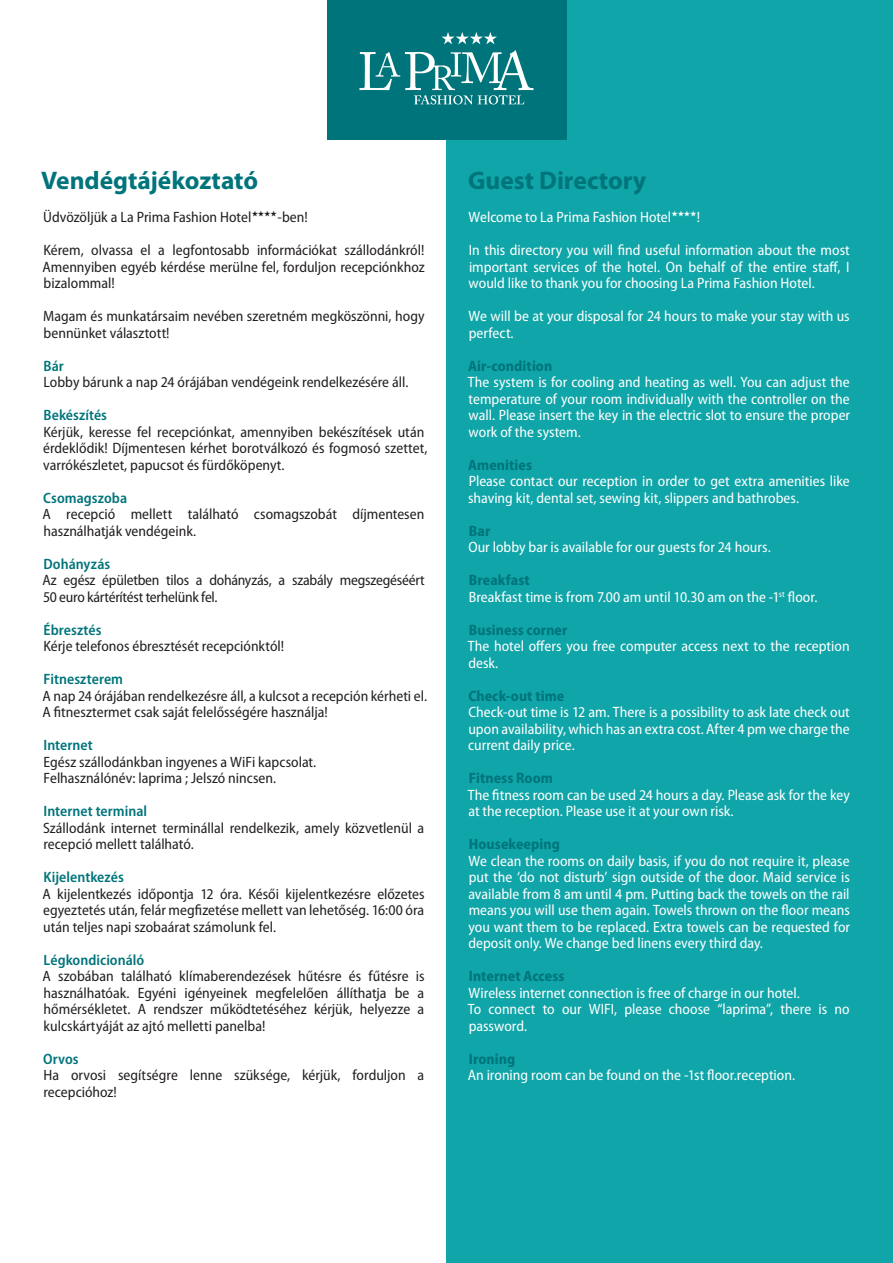
<style>
.page{position:relative;width:893px;height:1263px;background:#fff}
.page>*{position:absolute;margin:0;border:0;box-sizing:border-box;transform-origin:0 0}
.főcím_hun{font:700 25.5px "Myriad Pro";letter-spacing:-.005em;color:#00747b}
.főcím_eng{font:700 25.5px "Myriad Pro";color:#00747b}
.t1{font:semi-condensed 15px/16.5px "Myriad Pro";color:#fff}
.t2{font:semi-condensed 15px/16.5px "Myriad Pro";color:#231f20}
.t3{font:600 semi-condensed 15px "Myriad Pro";letter-spacing:.005em;color:#00747b}
.t4{font:700 semi-condensed 15px "Myriad Pro";letter-spacing:.005em;color:#00747b}
.t5{font:semi-condensed 15px/16.5px "Myriad Pro";letter-spacing:-.02em;color:#231f20}
</style>
<div class="page">
<div style="left:446px;top:0;width:447px;height:1263px;background:#10a5a8"></div>
<div style="left:327px;top:0;width:239px;height:140px;background:#00747b"></div>
<svg style="left:441px;top:32px;width:56px;height:12px"></svg>
<svg style="left:359px;top:50px;width:174px;height:54px"></svg>
<p class="főcím_hun" style="left:41px;top:166px;width:219px">Vendégtájékoztató</p>
<p class="t2" style="left:43px;top:209px;width:210px">Üdvözöljük a La Prima Fashion Hotel</p>
<p class="t2" style="left:277px;top:209px;width:32px">-ben!</p>
<p class="t2" style="left:43px;top:242px;width:384px;text-align:justify">Kérem, olvassa el a legfontosabb információkat szállodánkról!<br>Amennyiben egyéb kérdése merülne fel, forduljon recepciónkhoz bizalommal!</p>
<p class="t2" style="left:43px;top:308px;width:383px">Magam és munkatársaim nevében szeretném megköszönni, hogy bennünket választott!</p>
<p class="t3" style="left:44px;top:357px;width:22px">Bár</p>
<p class="t2" style="left:44px;top:374px;width:366px">Lobby bárunk a nap 24 órájában vendégeink rendelkezésére áll.</p>
<p class="t3" style="left:44px;top:407px;width:65px">Bekészítés</p>
<p class="t2" style="left:43px;top:424px;width:386px">Kérjük, keresse fel recepciónkat, amennyiben bekészítések után érdeklődik! Díjmentesen kérhet borotválkozó és fogmosó szettet, varrókészletet, papucsot és fürdőköpenyt.</p>
<p class="t3" style="left:43px;top:489px;width:86px">Csomagszoba</p>
<p class="t2" style="left:43px;top:506px;width:383px">A recepció mellett található csomagszobát díjmentesen használhatják vendégeink.</p>
<p class="t3" style="left:44px;top:555px;width:68px">Dohányzás</p>
<p class="t5" style="left:43px;top:572px;width:384px">Az egész épületben tilos a dohányzás, a szabály megszegéséért<br>50 euro kártérítést terhelünk fel.</p>
<p class="t3" style="left:44px;top:621px;width:59px">Ébresztés</p>
<p class="t2" style="left:44px;top:638px;width:242px">Kérje telefonos ébresztését recepciónktól!</p>
<p class="t3" style="left:44px;top:671px;width:81px">Fitneszterem</p>
<p class="t2" style="left:43px;top:688px;width:386px">A nap 24 órájában rendelkezésre áll, a kulcsot a recepción kérheti el.<br>A fitnesztermet csak saját felelősségére használja!</p>
<p class="t3" style="left:44px;top:737px;width:51px">Internet</p>
<p class="t2" style="left:44px;top:754px;width:274px">Egész szállodánkban ingyenes a WiFi kapcsolat.</p>
<p class="t2" style="left:44px;top:770px;width:234px">Felhasználónév: laprima ; Jelszó nincsen.</p>
<p class="t3" style="left:44px;top:803px;width:105px">Internet terminal</p>
<p class="t2" style="left:43px;top:820px;width:383px">Szállodánk internet terminállal rendelkezik, amely közvetlenül a recepció mellett található.</p>
<p class="t3" style="left:44px;top:869px;width:82px">Kijelentkezés</p>
<p class="t2" style="left:43px;top:886px;width:384px;text-align:justify">A kijelentkezés időpontja 12 óra. Késői kijelentkezésre előzetes egyeztetés után, felár megfizetése mellett van lehetőség. 16:00 óra után teljes napi szobaárat számolunk fel.</p>
<p class="t3" style="left:44px;top:951px;width:102px">Légkondicionáló</p>
<p class="t2" style="left:43px;top:968px;width:383px;text-align:justify">A szobában található klímaberendezések hűtésre és fűtésre is használhatóak. Egyéni igényeinek megfelelően állíthatja be a hőmérsékletet. A rendszer működtetéséhez kérjük, helyezze a kulcskártyáját az ajtó melletti panelba!</p>
<p class="t3" style="left:43px;top:1050px;width:37px">Orvos</p>
<p class="t2" style="left:43px;top:1067px;width:382px">Ha orvosi segítségre lenne szüksége, kérjük, forduljon a recepcióhoz!</p>
<p class="főcím_eng" style="left:468px;top:166px;width:180px">Guest Directory</p>
<p class="t1" style="left:469px;top:209px;width:204px">Welcome to La Prima Fashion Hotel</p>
<p class="t1" style="left:697px;top:209px;width:5px">!</p>
<p class="t1" style="left:469px;top:242px;width:383px;text-align:justify">In this directory you will find useful information about the most important services of the hotel. On behalf of the entire staff, I would like to thank you for choosing La Prima Fashion Hotel.</p>
<p class="t1" style="left:469px;top:308px;width:383px">We will be at your disposal for 24 hours to make your stay with us perfect.</p>
<p class="t4" style="left:468px;top:357px;width:86px">Air-condition</p>
<p class="t1" style="left:468px;top:374px;width:384px;text-align:justify">The system is for cooling and heating as well. You can adjust the temperature of your room individually with the controller on the wall. Please insert the key in the electric slot to ensure the proper work of the system.</p>
<p class="t4" style="left:468px;top:456px;width:65px">Amenities</p>
<p class="t1" style="left:468px;top:473px;width:383px">Please contact our reception in order to get extra amenities like shaving kit, dental set, sewing kit, slippers and bathrobes.</p>
<p class="t4" style="left:469px;top:522px;width:23px">Bar</p>
<p class="t1" style="left:468px;top:539px;width:304px">Our lobby bar is available for our guests for 24 hours.</p>
<p class="t4" style="left:469px;top:572px;width:62px">Breakfast</p>
<p class="t1" style="left:469px;top:589px;width:350px">Breakfast time is from 7.00 am until 10.30 am on the -1<sup>st</sup> floor.</p>
<p class="t4" style="left:469px;top:621px;width:100px">Business corner</p>
<p class="t1" style="left:468px;top:638px;width:383px">The hotel offers you free computer access next to the reception desk.</p>
<p class="t4" style="left:468px;top:687px;width:97px">Check-out time</p>
<p class="t1" style="left:468px;top:704px;width:383px;text-align:justify">Check-out time is 12 am. There is a possibility to ask late check out upon availability, which has an extra cost. After 4 pm we charge the current daily price.</p>
<p class="t4" style="left:469px;top:770px;width:86px">Fitness Room</p>
<p class="t1" style="left:468px;top:787px;width:384px">The fitness room can be used 24 hours a day. Please ask for the key at the reception. Please use it at your own risk.</p>
<p class="t4" style="left:469px;top:836px;width:93px">Housekeeping</p>
<p class="t1" style="left:468px;top:853px;width:383px;text-align:justify">We clean the rooms on daily basis, if you do not require it, please put the ‘do not disturb’ sign outside of the door. Maid service is available from 8 am until 4 pm. Putting back the towels on the rail means you will use them again. Towels thrown on the floor means you want them to be replaced. Extra towels can be requested for deposit only. We change bed linens every third day.</p>
<p class="t4" style="left:469px;top:968px;width:97px">Internet Access</p>
<p class="t1" style="left:469px;top:985px;width:333px">Wireless internet connection is free of charge in our hotel.</p>
<p class="t1" style="left:468px;top:1001px;width:383px">To connect to our WIFI, please choose “laprima”, there is no password.</p>
<p class="t4" style="left:469px;top:1050px;width:48px">Ironing</p>
<p class="t1" style="left:468px;top:1067px;width:329px">An ironing room can be found on the -1st floor.reception.</p>
</div>
